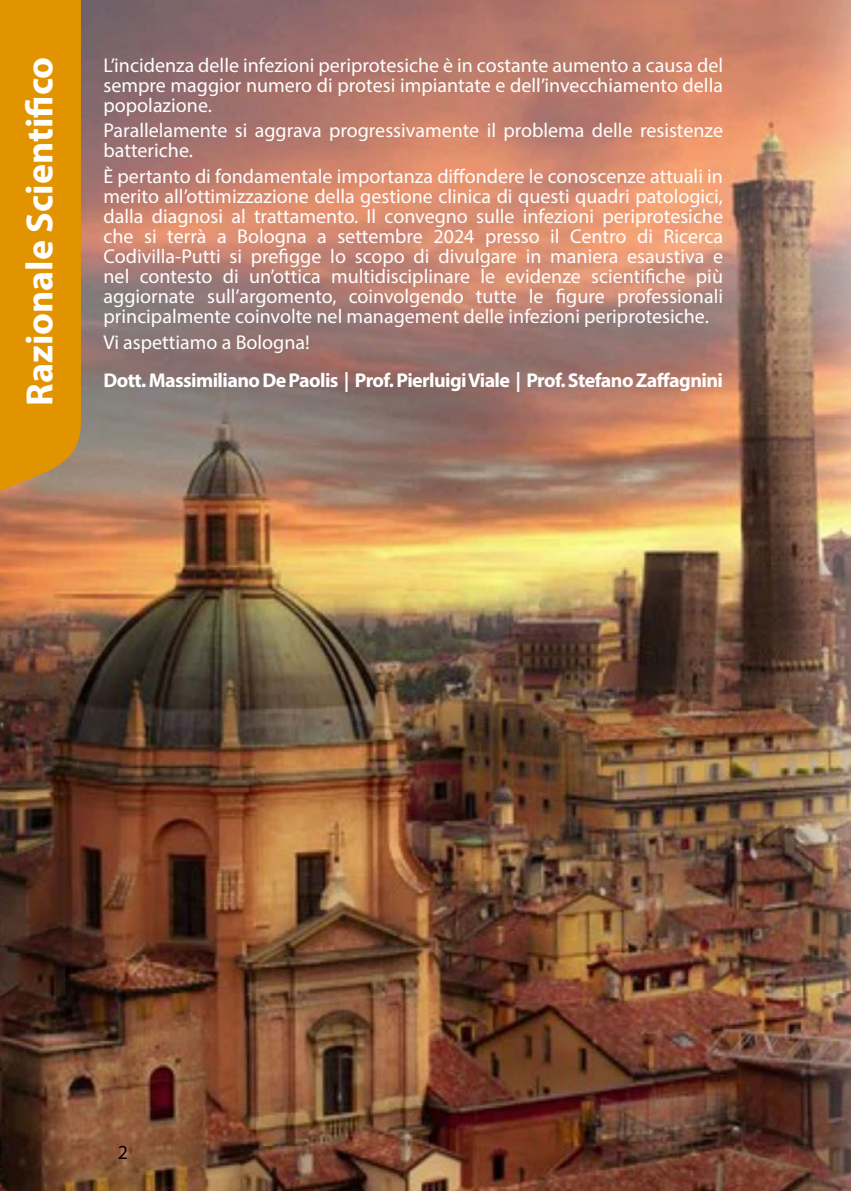
<style>
.page{position:relative;width:851px;height:1191px;background:#fff}
.page>*{position:absolute;margin:0;border:0;box-sizing:border-box;transform-origin:0 0}
.t1{font:700 38px "Myriad Pro";color:#fff}
.t2{font:20px/20px "Myriad Pro";color:#fff;text-align:justify}
.t3{font:700 20px "Myriad Pro";letter-spacing:-.03em;color:#fff}
.t4{font:20px "Myriad Pro";color:#000}
</style>
<div class="page">
<img style="left:0;top:621px;width:711px;height:570px">
<img style="left:0;top:0;width:711px;height:621px">
<div style="left:0;top:0;width:81px;height:503px;background:#e29300"></div>
<img style="left:711px;top:0;width:139px;height:1191px">
<p class="t1" style="left:15px;top:406px;width:351px;rotate:-90deg">Razionale Scientifico</p>
<p class="t2" style="left:103px;top:55px;width:621px">L’incidenza delle infezioni periprotesiche è in costante aumento a causa del sempre maggior numero di protesi impiantate e dell’invecchiamento della popolazione.</p>
<p class="t2" style="left:103px;top:120px;width:621px">Parallelamente si aggrava progressivamente il problema delle resistenze batteriche.</p>
<p class="t2" style="left:103px;top:166px;width:621px">È pertanto di fondamentale importanza diffondere le conoscenze attuali in merito all’ottimizzazione della gestione clinica di questi quadri patologici, dalla diagnosi al trattamento. Il convegno sulle infezioni periprotesiche che si terrà a Bologna a settembre 2024 presso il Centro di Ricerca Codivilla-Putti si prefigge lo scopo di divulgare in maniera esaustiva e nel contesto di un’ottica multidisciplinare le evidenze scientifiche più aggiornate sull’argomento, coinvolgendo tutte le figure professionali principalmente coinvolte nel management delle infezioni periprotesiche.</p>
<p class="t2" style="left:103px;top:332px;width:208px">Vi aspettiamo a Bologna!</p>
<p class="t3" style="left:103px;top:367px;width:621px">Dott. Massimiliano De Paolis | Prof. Pierluigi Viale | Prof. Stefano Zaffagnini</p>
<p class="t4" style="left:118px;top:1140px;width:12px">2</p>
</div>
